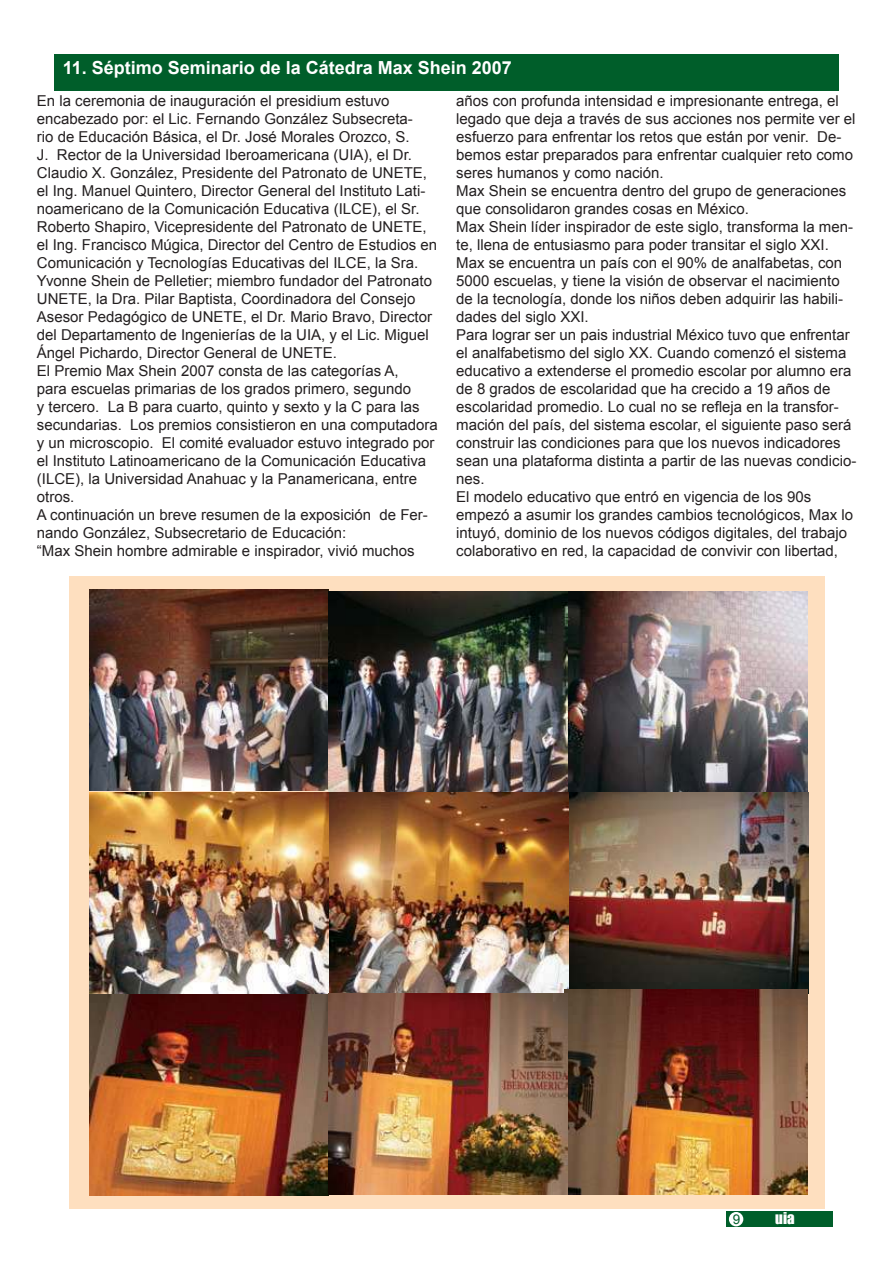
<style>
.page{position:relative;width:893px;height:1263px;background:#fff}
.page>*{position:absolute;margin:0;border:0;box-sizing:border-box;transform-origin:0 0}
.t1{font:700 18px "Arial";color:#fff}
.t2{font:15px/18px "Arial";color:#231f20}
.t3{font:15px "Impact";color:#fff}
.t4{font:13.5px "Arial";color:#005e2a}
</style>
<div class="page">
<div style="left:54px;top:54px;width:785px;height:36px;background:#005e2a"></div>
<div style="left:69px;top:576px;width:756px;height:633px;background:#fedfbf"></div>
<div style="left:727px;top:1211px;width:106px;height:16px;background:#005e2a"></div>
<div style="left:729px;top:1212px;width:14px;height:14px;background:#fff;border-radius:50%"></div>
<img style="left:89px;top:590px;width:479px;height:202px">
<img style="left:328px;top:591px;width:239px;height:201px">
<img style="left:568px;top:591px;width:239px;height:201px">
<img style="left:89px;top:792px;width:239px;height:202px">
<img style="left:330px;top:792px;width:238px;height:201px">
<img style="left:570px;top:792px;width:239px;height:201px">
<img style="left:89px;top:994px;width:239px;height:201px">
<img style="left:565px;top:989px;width:243px;height:206px">
<img style="left:328px;top:994px;width:239px;height:201px">
<p class="t1" style="left:63px;top:61px;width:451px">11. Séptimo Seminario de la Cátedra Max Shein 2007</p>
<p class="t2" style="left:37px;top:93px;width:403px">En la ceremonia de inauguración el presidium estuvo encabezado por: el Lic. Fernando González Subsecreta-<br>rio de Educación Básica, el Dr. José Morales Orozco, S.<br>J. Rector de la Universidad Iberoamericana (UIA), el Dr.<br>Claudio X. González, Presidente del Patronato de UNETE, el Ing. Manuel Quintero, Director General del Instituto Lati&shy;noamericano de la Comunicación Educativa (ILCE), el Sr.<br>Roberto Shapiro, Vicepresidente del Patronato de UNETE, el Ing. Francisco Múgica, Director del Centro de Estudios en Comunicación y Tecnologías Educativas del ILCE, la Sra.<br>Yvonne Shein de Pelletier; miembro fundador del Patronato UNETE, la Dra. Pilar Baptista, Coordinadora del Consejo Asesor Pedagógico de UNETE, el Dr. Mario Bravo, Director del Departamento de Ingenierías de la UIA, y el Lic. Miguel Ángel Pichardo, Director General de UNETE.<br>El Premio Max Shein 2007 consta de las categorías A,<br>para escuelas primarias de los grados primero, segundo<br>y tercero. La B para cuarto, quinto y sexto y la C para las secundarias. Los premios consistieron en una computadora y un microscopio. El comité evaluador estuvo integrado por el Instituto Latinoamericano de la Comunicación Educativa (ILCE), la Universidad Anahuac y la Panamericana, entre otros.<br>A continuación un breve resumen de la exposición de Fer&shy;nando González, Subsecretario de Educación:<br>“Max Shein hombre admirable e inspirador, vivió muchos</p>
<p class="t2" style="left:456px;top:93px;width:402px">años con profunda intensidad e impresionante entrega, el legado que deja a través de sus acciones nos permite ver el esfuerzo para enfrentar los retos que están por venir. De&shy;bemos estar preparados para enfrentar cualquier reto como seres humanos y como nación.<br>Max Shein se encuentra dentro del grupo de generaciones que consolidaron grandes cosas en México.<br>Max Shein líder inspirador de este siglo, transforma la men&shy;te, llena de entusiasmo para poder transitar el siglo XXI.<br>Max se encuentra un país con el 90% de analfabetas, con 5000 escuelas, y tiene la visión de observar el nacimiento de la tecnología, donde los niños deben adquirir las habili&shy;dades del siglo XXI.<br>Para lograr ser un pais industrial México tuvo que enfrentar el analfabetismo del siglo XX. Cuando comenzó el sistema educativo a extenderse el promedio escolar por alumno era de 8 grados de escolaridad que ha crecido a 19 años de escolaridad promedio. Lo cual no se refleja en la transfor&shy;mación del país, del sistema escolar, el siguiente paso será construir las condiciones para que los nuevos indicadores sean una plataforma distinta a partir de las nuevas condicio&shy;nes.<br>El modelo educativo que entró en vigencia de los 90s empezó a asumir los grandes cambios tecnológicos, Max lo intuyó, dominio de los nuevos códigos digitales, del trabajo colaborativo en red, la capacidad de convivir con libertad,</p>
<p class="t4" style="left:733px;top:1214px;width:9px">9</p>
<p class="t3" style="left:775px;top:1210px;width:21px">uia</p>
</div>
